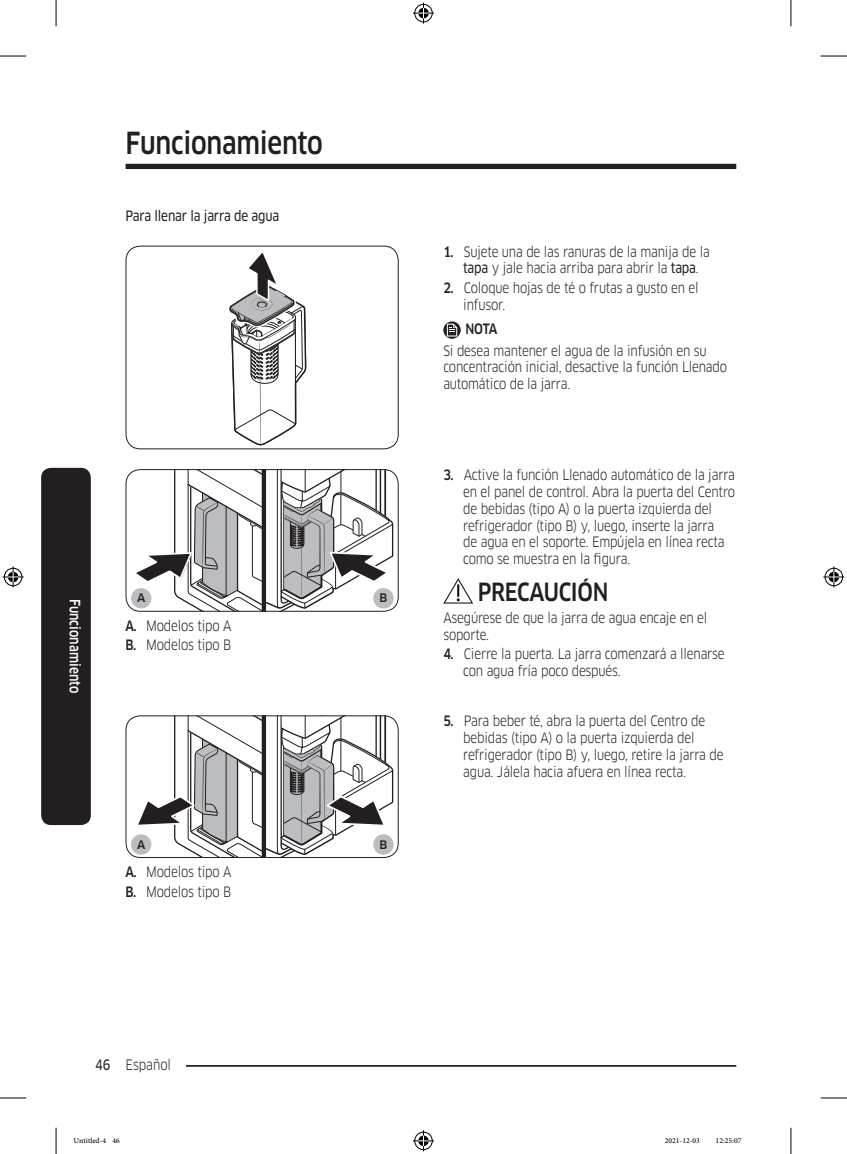
<style>
.page{position:relative;width:847px;height:1154px;background:#fff}
.page>*{position:absolute;margin:0;border:0;box-sizing:border-box;transform-origin:0 0}
.t1{font:500 29.75px "Samsung Clan Pro";letter-spacing:-.01em;color:#231f20;scale:.85 1}
.t2{font:500 24.5px "Samsung Clan Pro";letter-spacing:-.015em;color:#231f20;scale:.85 1}
.t3{font:14px/16.8px "Samsung Clan Pro";letter-spacing:-.015em;color:#231f20;scale:.85 1}
.t4{font:14px "Samsung Clan Pro News";letter-spacing:-.015em;color:#231f20;scale:.85 1}
.t5{font:500 14px "Samsung Clan Pro";color:#fff;scale:.85 1}
.t6{font:500 14px "Samsung Clan Pro";color:#231f20;scale:.85 1}
.t7{font:500 11.55px "Samsung Clan Pro";color:#231f20}
.t8{font:10.5px "Adobe Arabic";color:#000}
.s1{font-weight:500}
.s2{font-family:"Samsung Clan Pro News"}
</style>
<div class="page">
<div style="left:125px;top:164px;width:611px;height:5px;background:#231f20"></div>
<hr style="left:125px;top:1065px;width:611px;height:2px;background:#231f20">
<div style="left:111px;top:1055px;width:75px;height:17px;background:#fff"></div>
<div style="left:41px;top:468px;width:50px;height:357px;background:#231f20;border-radius:10px"></div>
<svg style="left:229px;top:253px;width:78px;height:193px"></svg>
<div style="left:125px;top:246px;width:273px;height:203px;border:1px solid #231f20;border-radius:14px"></div>
<svg style="left:443px;top:321px;width:17px;height:18px"></svg>
<svg style="left:446px;top:324px;width:11px;height:12px"></svg>
<svg style="left:130px;top:469px;width:264px;height:143px"></svg>
<div style="left:261px;top:469px;width:5px;height:143px;background:#231f20"></div>
<div style="left:131px;top:588px;width:20px;height:20px;background:#bcbdc0;border-radius:50%"></div>
<div style="left:373px;top:588px;width:20px;height:20px;background:#bcbdc0;border-radius:50%"></div>
<div style="left:125px;top:469px;width:273px;height:143px;border:1px solid #231f20;border-radius:14px"></div>
<svg style="left:443px;top:578px;width:30px;height:25px"></svg>
<div style="left:131px;top:834px;width:20px;height:21px;background:#bcbdc0;border-radius:50%"></div>
<svg style="left:134px;top:715px;width:260px;height:143px"></svg>
<div style="left:125px;top:715px;width:273px;height:143px;border:1px solid #231f20;border-radius:14px"></div>
<svg style="left:0;top:56px;width:26px;height:1px"></svg>
<svg style="left:820px;top:56px;width:26px;height:1px"></svg>
<svg style="left:0;top:1097px;width:26px;height:1px"></svg>
<svg style="left:820px;top:1097px;width:26px;height:1px"></svg>
<svg style="left:56px;top:0;width:1px;height:26px"></svg>
<svg style="left:56px;top:1128px;width:1px;height:26px"></svg>
<svg style="left:790px;top:0;width:1px;height:26px"></svg>
<svg style="left:790px;top:1128px;width:1px;height:26px"></svg>
<svg style="left:413px;top:3px;width:21px;height:21px"></svg>
<svg style="left:413px;top:1130px;width:21px;height:21px"></svg>
<svg style="left:3px;top:566px;width:21px;height:21px"></svg>
<svg style="left:823px;top:566px;width:21px;height:21px"></svg>
<h1 class="t1" style="left:125px;top:125px;width:233px">Funcionamiento</h1>
<p class="t4" style="left:125px;top:207px;width:182px">Para llenar la jarra de agua</p>
<p class="t5" style="left:83px;top:599px;width:112px;rotate:90deg">Funcionamiento</p>
<p class="t7" style="left:137px;top:591px;width:10px">A</p>
<p class="t7" style="left:379px;top:591px;width:9px">B</p>
<p class="t3" style="left:125px;top:616px;width:126px;line-height:19.2px"><span class="s1">A.</span> Modelos tipo A<br><span class="s1">B.</span> Modelos tipo B</p>
<p class="t7" style="left:137px;top:837px;width:10px">A</p>
<p class="t7" style="left:379px;top:837px;width:9px">B</p>
<p class="t3" style="left:125px;top:862px;width:126px;line-height:19.2px"><span class="s1">A.</span> Modelos tipo A<br><span class="s1">B.</span> Modelos tipo B</p>
<p class="t3" style="left:463px;top:243px;width:291px;text-indent:-20px"><span class="s1">1.</span> Sujete una de las ranuras de la manija de la <span class="s2">tapa</span> y jale hacia arriba para abrir la <span class="s2">tapa</span>.</p>
<p class="t3" style="left:463px;top:279px;width:278px;text-indent:-20px"><span class="s1">2.</span> Coloque hojas de té o frutas a gusto en el infusor.</p>
<p class="t6" style="left:465px;top:320px;width:39px">NOTA</p>
<p class="t3" style="left:443px;top:342px;width:335px">Si desea mantener el agua de la infusión en su concentración inicial, desactive la función Llenado automático de la jarra.</p>
<p class="t3" style="left:463px;top:467px;width:321px;text-indent:-20px"><span class="s1">3.</span> Active la función Llenado automático de la jarra en el panel de control. Abra la puerta del Centro de bebidas (tipo A) o la puerta izquierda del refrigerador (tipo B) y, luego, inserte la jarra<br>de agua en el soporte. Empújela en línea recta como se muestra en la figura.</p>
<h2 class="t2" style="left:477px;top:578px;width:155px">PRECAUCIÓN</h2>
<p class="t3" style="left:443px;top:609px;width:312px">Asegúrese de que la jarra de agua encaje en el soporte.</p>
<p class="t3" style="left:463px;top:645px;width:309px;text-indent:-20px"><span class="s1">4.</span> Cierre la puerta. La jarra comenzará a llenarse con agua fría poco después.</p>
<p class="t3" style="left:463px;top:713px;width:307px;text-indent:-20px"><span class="s1">5.</span> Para beber té, abra la puerta del Centro de bebidas (tipo A) o la puerta izquierda del refrigerador (tipo B) y, luego, retire la jarra de agua. Jálela hacia afuera en línea recta.</p>
<p class="t3" style="left:95px;top:1056px;width:91px"><span class="s2">46</span> Español</p>
<p class="t8" style="left:74px;top:1133px;width:48px">Untitled-4 46</p>
<p class="t8" style="left:664px;top:1133px;width:37px">2021-12-03</p>
<p class="t8" style="left:715px;top:1133px;width:27px">12:25:07</p>
</div>
